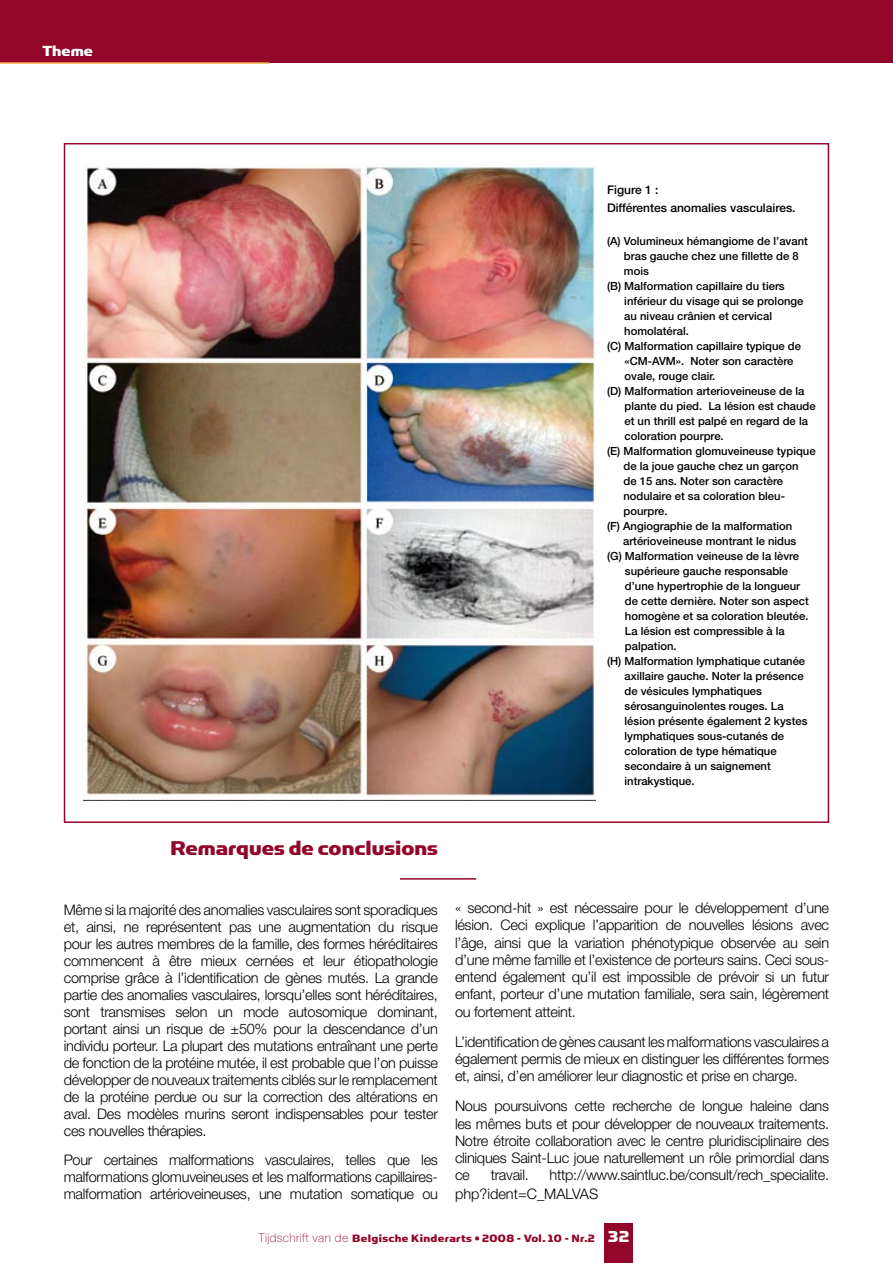
<style>
.page{position:relative;width:893px;height:1263px;background:#fff}
.page>*{position:absolute;margin:0;border:0;box-sizing:border-box;transform-origin:0 0}
.t1{font:22.5px "Simian Display Chimpanzee";color:#920629}
.t2{font:16.5px "Simian Display Chimpanzee";color:#fff}
.t3{font:300 14.55px/17px "Helvetica Neue";letter-spacing:-.02em;color:#000;text-align:justify}
.t4{font:12px "Simian Display Chimpanzee";letter-spacing:.03em;color:#920629}
.t5{font:500 12px/18px "Helvetica Neue";color:#000}
.t6{font:500 11.25px "Helvetica Neue";color:#000}
.s1{font-family:"Helvetica Neue";font-weight:100}
.s2{font-size:18px;color:#fff}
</style>
<div class="page">
<div style="left:604px;top:1224px;width:29px;height:39px;background:#920629"></div>
<div style="left:0;top:0;width:893px;height:63px;background:#920629"></div>
<hr style="left:0;top:62px;width:269px;height:2px;background:#f7ae4b">
<img style="left:84px;top:164px;width:511px;height:636px">
<hr style="left:400px;top:878px;width:76px;height:2px;background:#920629">
<p class="t2" style="left:43px;top:42px;width:52px">Theme</p>
<p class="t5" style="left:607px;top:181px;width:190px">Figure 1 :<br>Différentes anomalies vasculaires.</p>
<p class="t6" style="left:607px;top:235px;width:202px">(A) Volumineux hémangiome de l’avant</p>
<p class="t6" style="left:624px;top:250px;width:176px">bras gauche chez une fillette de 8</p>
<p class="t6" style="left:624px;top:265px;width:27px">mois</p>
<p class="t6" style="left:607px;top:280px;width:179px">(B) Malformation capillaire du tiers</p>
<p class="t6" style="left:624px;top:295px;width:181px">inférieur du visage qui se prolonge</p>
<p class="t6" style="left:624px;top:310px;width:149px">au niveau crânien et cervical</p>
<p class="t6" style="left:624px;top:325px;width:66px">homolatéral.</p>
<p class="t6" style="left:607px;top:340px;width:196px">(C) Malformation capillaire typique de</p>
<p class="t6" style="left:624px;top:355px;width:170px">«CM-AVM». Noter son caractère</p>
<p class="t6" style="left:624px;top:370px;width:92px">ovale, rouge clair.</p>
<p class="t6" style="left:607px;top:385px;width:199px">(D) Malformation arterioveineuse de la</p>
<p class="t6" style="left:624px;top:400px;width:193px">plante du pied. La lésion est chaude</p>
<p class="t6" style="left:624px;top:415px;width:185px">et un thrill est palpé en regard de la</p>
<p class="t6" style="left:624px;top:430px;width:101px">coloration pourpre.</p>
<p class="t6" style="left:607px;top:445px;width:210px">(E) Malformation glomuveineuse typique</p>
<p class="t6" style="left:623px;top:460px;width:177px">de la joue gauche chez un garçon</p>
<p class="t6" style="left:623px;top:475px;width:161px">de 15 ans. Noter son caractère</p>
<p class="t6" style="left:623px;top:490px;width:163px">nodulaire et sa coloration bleu-</p>
<p class="t6" style="left:623px;top:505px;width:45px">pourpre.</p>
<p class="t6" style="left:607px;top:520px;width:187px">(F) Angiographie de la malformation</p>
<p class="t6" style="left:623px;top:535px;width:175px">artérioveineuse montrant le nidus</p>
<p class="t6" style="left:607px;top:550px;width:194px">(G) Malformation veineuse de la lèvre</p>
<p class="t6" style="left:625px;top:565px;width:165px">supérieure gauche responsable</p>
<p class="t6" style="left:625px;top:580px;width:177px">d’une hypertrophie de la longueur</p>
<p class="t6" style="left:625px;top:595px;width:185px">de cette dernière. Noter son aspect</p>
<p class="t6" style="left:625px;top:610px;width:185px">homogène et sa coloration bleutée.</p>
<p class="t6" style="left:625px;top:625px;width:161px">La lésion est compressible à la</p>
<p class="t6" style="left:625px;top:640px;width:53px">palpation.</p>
<p class="t6" style="left:607px;top:655px;width:200px">(H) Malformation lymphatique cutanée</p>
<p class="t6" style="left:624px;top:670px;width:181px">axillaire gauche. Noter la présence</p>
<p class="t6" style="left:624px;top:685px;width:139px">de vésicules lymphatiques</p>
<p class="t6" style="left:624px;top:700px;width:161px">sérosanguinolentes rouges. La</p>
<p class="t6" style="left:624px;top:715px;width:185px">lésion présente également 2 kystes</p>
<p class="t6" style="left:624px;top:730px;width:161px">lymphatiques sous-cutanés de</p>
<p class="t6" style="left:624px;top:745px;width:154px">coloration de type hématique</p>
<p class="t6" style="left:624px;top:760px;width:148px">secondaire à un saignement</p>
<p class="t6" style="left:624px;top:775px;width:72px">intrakystique.</p>
<h1 class="t1" style="left:170px;top:835px;width:269px">Remarques de conclusions</h1>
<p class="t3" style="left:64px;top:901px;width:376px">Même si la majorité des anomalies vasculaires sont sporadiques et, ainsi, ne représentent pas une augmentation du risque pour les autres membres de la famille, des formes héréditaires commencent à être mieux cernées et leur étiopathologie comprise grâce à l’identification de gènes mutés. La grande partie des anomalies vasculaires, lorsqu’elles sont héréditaires, sont transmises selon un mode autosomique dominant, portant ainsi un risque de ±50% pour la descendance d’un individu porteur. La plupart des mutations entraînant une perte de fonction de la protéine mutée, il est probable que l’on puisse développer de nouveaux traitements ciblés sur le remplacement de la protéine perdue ou sur la correction des altérations en aval. Des modèles murins seront indispensables pour tester ces nouvelles thérapies.</p>
<p class="t3" style="left:64px;top:1151px;width:376px">Pour certaines malformations vasculaires, telles que les malformations glomuveineuses et les malformations capillaires&shy;malformation artérioveineuses, une mutation somatique ou</p>
<p class="t3" style="left:455px;top:899px;width:376px">« second-hit » est nécessaire pour le développement d’une lésion. Ceci explique l’apparition de nouvelles lésions avec l’âge, ainsi que la variation phénotypique observée au sein d’une même famille et l’existence de porteurs sains. Ceci sous&shy;entend également qu’il est impossible de prévoir si un futur enfant, porteur d’une mutation familiale, sera sain, légèrement ou fortement atteint.</p>
<p class="t3" style="left:455px;top:1032px;width:376px">L’identification de gènes causant les malformations vasculaires a également permis de mieux en distinguer les différentes formes et, ainsi, d’en améliorer leur diagnostic et prise en charge.</p>
<p class="t3" style="left:455px;top:1097px;width:376px">Nous poursuivons cette recherche de longue haleine dans les mêmes buts et pour développer de nouveaux traitements.<br>Notre étroite collaboration avec le centre pluridisciplinaire des cliniques Saint-Luc joue naturellement un rôle primordial dans ce</p>
<p class="t3" style="left:455px;top:1165px;width:376px;line-height:18.8px;text-indent:95px">http://www.saintluc.be/consult/rech_specialite. php?ident=C_MALVAS</p>
<p class="t3" style="left:491px;top:1166px;width:40px">travail.</p>
<p class="t4" style="left:259px;top:1231px;width:372px"><span class="s1">Tijdschrift van de</span> Belgische Kinderarts • 2008 - Vol. 10 - Nr.2 <span class="s2">32</span></p>
</div>
